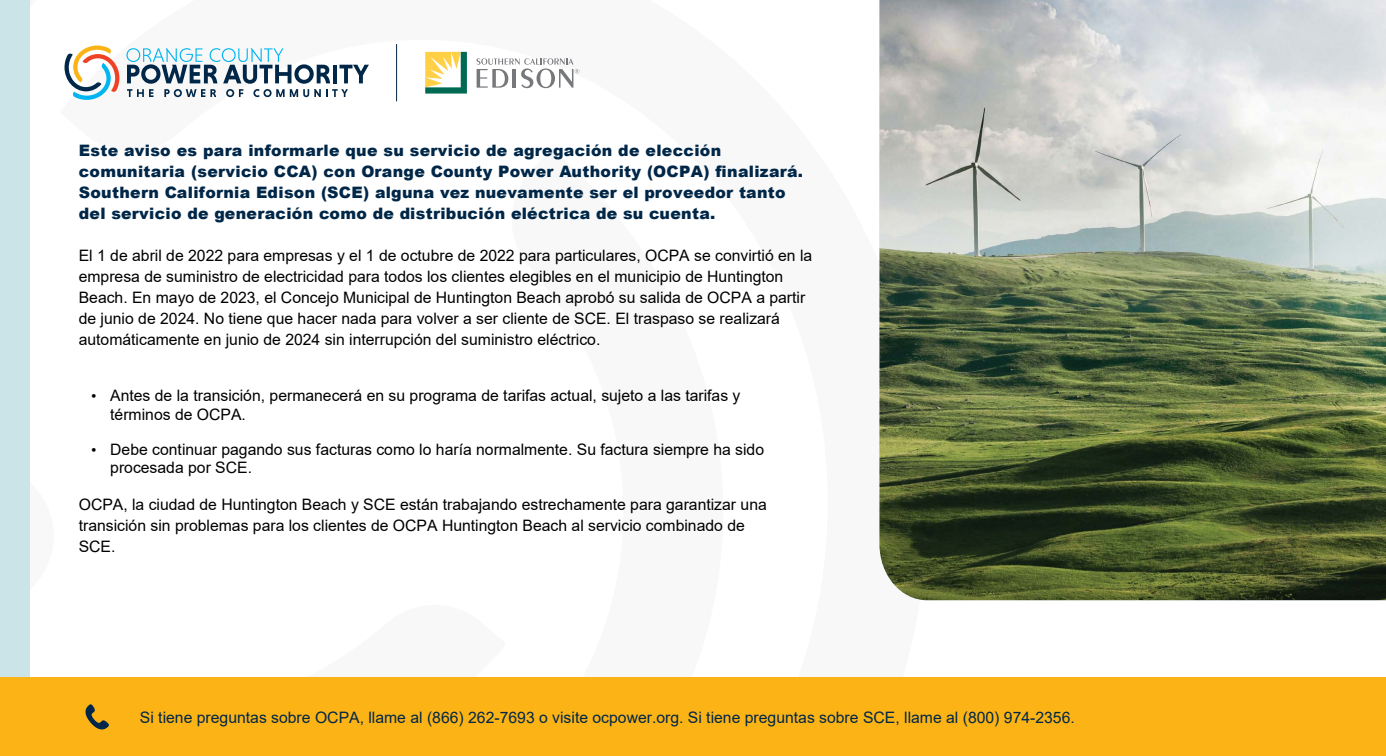
<style>
.page{position:relative;width:1386px;height:756px;background:#fff}
.page>*{position:absolute;margin:0;border:0;box-sizing:border-box;transform-origin:0 0}
.t1{font:15.75px/21px "Arial";color:#000}
.t2{font:900 15.75px/21px "Arial";letter-spacing:.02em;color:#002748}
.t3{font:15.75px "Arial";color:#002748}
.s1{font-family:"N Haas Grotesk DS Pro 55 Rg"}
</style>
<div class="page">
<div style="left:0;top:0;width:29px;height:756px;background:#cbe4e8"></div>
<div style="left:0;top:678px;width:1386px;height:78px;background:#fcb316"></div>
<svg style="left:85px;top:704px;width:24px;height:26px"></svg>
<img style="left:879px;top:0;width:507px;height:600px">
<svg style="left:65px;top:46px;width:54px;height:54px"></svg>
<svg style="left:126px;top:48px;width:243px;height:49px"></svg>
<svg style="left:425px;top:52px;width:42px;height:42px"></svg>
<svg style="left:477px;top:58px;width:102px;height:30px"></svg>
<hr style="left:396px;top:44px;width:1px;height:57px;background:#002748">
<p class="t2" style="left:79px;top:139px;width:726px">Este aviso es para informarle que su servicio de agregación de elección comunitaria (servicio CCA) con Orange County Power Authority (OCPA) finalizará.<br>Southern California Edison (SCE) alguna vez nuevamente ser el proveedor tanto del servicio de generación como de distribución eléctrica de su cuenta.</p>
<p class="t1" style="left:79px;top:245px;width:735px">El 1 de abril de 2022 para empresas y el 1 de octubre de 2022 para particulares, OCPA se convirtió en la empresa de suministro de electricidad para todos los clientes elegibles en el municipio de Huntington Beach. En mayo de 2023, el Concejo Municipal de Huntington Beach aprobó su salida de OCPA a partir de junio de 2024. No tiene que hacer nada para volver a ser cliente de SCE. El traspaso se realizará automáticamente en junio de 2024 sin interrupción del suministro eléctrico.</p>
<p class="t1" style="left:110px;top:386px;width:632px;line-height:18.9px;text-indent:-19px"><span class="s1">•</span> Antes de la transición, permanecerá en su programa de tarifas actual, sujeto a las tarifas y términos de OCPA.</p>
<p class="t1" style="left:110px;top:439px;width:655px;line-height:18.9px;text-indent:-19px"><span class="s1">•</span> Debe continuar pagando sus facturas como lo haría normalmente. Su factura siempre ha sido procesada por SCE.</p>
<p class="t1" style="left:79px;top:494px;width:690px">OCPA, la ciudad de Huntington Beach y SCE están trabajando estrechamente para garantizar una transición sin problemas para los clientes de OCPA Huntington Beach al servicio combinado de<br>SCE.</p>
<p class="t3" style="left:140px;top:706px;width:936px">Si tiene preguntas sobre OCPA, llame al (866) 262-7693 o visite ocpower.org. Si tiene preguntas sobre SCE, llame al (800) 974-2356.</p>
</div>
